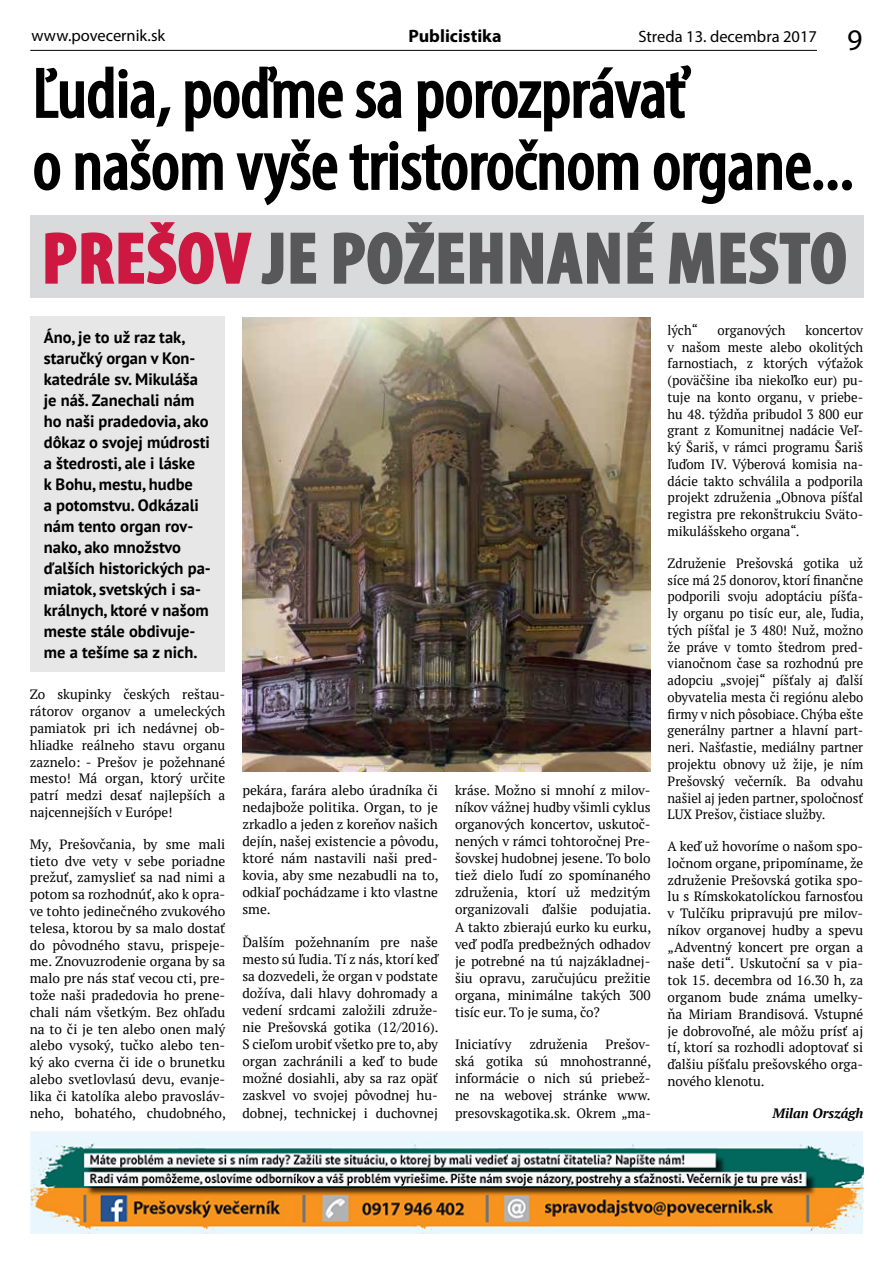
<style>
.page{position:relative;width:893px;height:1263px;background:#fff}
.page>*{position:absolute;margin:0;border:0;box-sizing:border-box;transform-origin:0 0}
.t1{font:700 condensed 72px "Myriad Pro";letter-spacing:.02em;color:#58585a;scale:1.05 1}
.t2{font:condensed 70.5px/72px "Myriad Pro";color:#000;scale:1.05 1}
.t3{font:30px "Myriad Pro";color:#000}
.t4{font:700 18px "Myriad Pro";color:#000}
.t5{font:700 16.5px/21px "PT Sans";color:#000}
.t6{font:16.5px "Myriad Pro";color:#000}
.t7{font:13.5px/16.8px "PT Serif";color:#000;text-align:justify}
.t8{font:13.5px/16.8px "PT Serif";color:#000;text-align:justify;scale:.96 1}
.t9{font:italic 700 13.5px "PT Serif";color:#000}
.s1{color:#cd1841}
</style>
<div class="page">
<div style="left:30px;top:215px;width:833px;height:83px;background:#d9dadb"></div>
<div style="left:30px;top:317px;width:195px;height:355px;background:#e7e7e8"></div>
<img style="left:30px;top:1131px;width:834px;height:102px">
<hr style="left:30px;top:50px;width:787px;height:1px;background:#000">
<svg style="left:34px;top:65px;width:777px;height:141px"></svg>
<div style="left:813px;top:180px;width:10px;height:10px;border:2px solid #000;border-radius:50%"></div>
<div style="left:828px;top:180px;width:10px;height:10px;border:2px solid #000;border-radius:50%"></div>
<div style="left:842px;top:180px;width:10px;height:10px;border:2px solid #000;border-radius:50%"></div>
<svg style="left:45px;top:222px;width:207px;height:63px"></svg>
<svg style="left:261px;top:232px;width:55px;height:53px"></svg>
<svg style="left:333px;top:222px;width:322px;height:63px"></svg>
<svg style="left:669px;top:232px;width:177px;height:53px"></svg>
<img style="left:242px;top:318px;width:409px;height:453px">
<h3 class="t4" style="left:409px;top:24px;width:94px">Publicistika</h3>
<h3 class="t3" style="left:847px;top:22px;width:17px">9</h3>
<p class="t6" style="left:31px;top:26px;width:135px">www.povecernik.sk</p>
<p class="t6" style="left:638px;top:26px;width:180px">Streda 13. decembra 2017</p>
<h2 class="t2" style="left:33px;top:57px;width:783px">Ľudia, poďme sa porozprávať<br>o našom vyše tristoročnom organe...</h2>
<h1 class="t1" style="left:42px;top:213px;width:767px"><span class="s1">PREŠOV</span> JE POŽEHNANÉ MESTO</h1>
<p class="t5" style="left:44px;top:326px;width:168px">Áno, je to už raz tak, staručký organ v Kon&shy;katedrále sv. Mikuláša je náš. Zanechali nám ho naši pradedovia, ako dôkaz o svojej múdrosti a štedrosti, ale i láske<br>k Bohu, mestu, hudbe<br>a potomstvu. Odkázali nám tento organ rov&shy;nako, ako množstvo ďalších historických pa&shy;miatok, svetských i sa&shy;králnych, ktoré v našom meste stále obdivuje&shy;me a tešíme sa z nich.</p>
<p class="t7" style="left:30px;top:686px;width:197px">Zo skupinky českých reštau&shy;rátorov organov a umeleckých pamiatok pri ich nedávnej ob&shy;hliadke reálneho stavu organu zaznelo: - Prešov je požehnané mesto! Má organ, ktorý určite patrí medzi desať najlepších a najcennejších v Európe!</p>
<p class="t7" style="left:30px;top:835px;width:198px">My, Prešovčania, by sme mali tieto dve vety v sebe poriadne prežuť, zamyslieť sa nad nimi a potom sa rozhodnúť, ako k opra&shy;ve tohto jedinečného zvukového telesa, ktorou by sa malo dostať do pôvodného stavu, prispeje&shy;me. Znovuzrodenie organa by sa malo pre nás stať vecou cti, pre&shy;tože naši pradedovia ho prene&shy;chali nám všetkým. Bez ohľadu na to či je ten alebo onen malý alebo vysoký, tučko alebo ten&shy;ký ako cverna či ide o brunetku alebo svetlovlasú devu, evanje&shy;lika či katolíka alebo pravosláv&shy;neho, bohatého, chudobného,</p>
<p class="t7" style="left:242px;top:781px;width:198px">pekára, farára alebo úradníka či nedajbože politika. Organ, to je zrkadlo a jeden z koreňov našich dejín, našej existencie a pôvodu, ktoré nám nastavili naši pred&shy;kovia, aby sme nezabudli na to, odkiaľ pochádzame i kto vlastne sme.</p>
<p class="t7" style="left:242px;top:933px;width:198px">Ďalším požehnaním pre naše mesto sú ľudia. Tí z nás, ktorí keď sa dozvedeli, že organ v podstate dožíva, dali hlavy dohromady a vedení srdcami založili združe&shy;nie Prešovská gotika (12/2016).<br>S cieľom urobiť všetko pre to, aby organ zachránili a keď to bude možné dosiahli, aby sa raz opäť zaskvel vo svojej pôvodnej hu&shy;dobnej, technickej i duchovnej</p>
<p class="t7" style="left:455px;top:781px;width:198px">kráse. Možno si mnohí z milov&shy;níkov vážnej hudby všimli cyklus organových koncertov, uskutoč&shy;nených v rámci tohtoročnej Pre&shy;šovskej hudobnej jesene. To bolo tiež dielo ľudí zo spomínaného združenia, ktorí už medzitým organizovali ďalšie podujatia.<br>A takto zbierajú eurko ku eurku, veď podľa predbežných odhadov je potrebné na tú najzákladnej&shy;šiu opravu, zaručujúcu prežitie organa, minimálne takých 300 tisíc eur. To je suma, čo?</p>
<p class="t7" style="left:455px;top:1036px;width:58px">Iniciatívy</p>
<p class="t7" style="left:529px;top:1036px;width:60px">združenia</p>
<p class="t7" style="left:455px;top:1036px;width:198px;text-indent:151px">Prešov&shy;ská gotika sú mnohostranné, informácie o nich sú priebež&shy;ne na webovej stránke www. presovskagotika.sk. Okrem „ma-</p>
<p class="t7" style="left:668px;top:321px;width:32px">lých“</p>
<p class="t7" style="left:718px;top:321px;width:69px">organových</p>
<p class="t7" style="left:668px;top:321px;width:197px;text-indent:138px">koncertov v našom meste alebo okolitých farnostiach, z ktorých výťažok (poväčšine iba niekoľko eur) pu&shy;tuje na konto organu, v priebe&shy;hu 48. týždňa pribudol 3 800 eur grant z Komunitnej nadácie Veľ&shy;ký Šariš, v rámci programu Šariš ľuďom IV. Výberová komisia na&shy;dácie takto schválila a podporila projekt združenia „Obnova píšťal registra pre rekonštrukciu Sväto&shy;mikulášskeho organa“.</p>
<p class="t8" style="left:668px;top:554px;width:206px">Združenie Prešovská gotika už síce má 25 donorov, ktorí finančne podporili svoju adoptáciu píšťa&shy;ly organu po tisíc eur, ale, ľudia, tých píšťal je 3 480! Nuž, možno že práve v tomto štedrom pred&shy;vianočnom čase sa rozhodnú pre adopciu „svojej“ píšťaly aj ďalší obyvatelia mesta či regiónu alebo firmy v nich pôsobiace. Chýba ešte generálny partner a hlavní part&shy;neri. Našťastie, mediálny partner projektu obnovy už žije, je ním Prešovský večerník. Ba odvahu našiel aj jeden partner, spoločnosť LUX Prešov, čistiace služby.</p>
<p class="t7" style="left:668px;top:838px;width:197px">A keď už hovoríme o našom spo&shy;ločnom organe, pripomíname, že združenie Prešovská gotika spo&shy;lu s Rímskokatolíckou farnosťou v Tulčíku pripravujú pre milov&shy;níkov organovej hudby a spevu „Adventný koncert pre organ a naše deti“. Uskutoční sa v pia&shy;tok 15. decembra od 16.30 h, za organom bude známa umelky&shy;ňa Miriam Brandisová. Vstupné je dobrovoľné, ale môžu prísť aj tí, ktorí sa rozhodli adoptovať si ďalšiu píšťalu prešovského orga&shy;nového klenotu.</p>
<p class="t9" style="left:773px;top:1104px;width:92px">Milan Országh</p>
</div>
